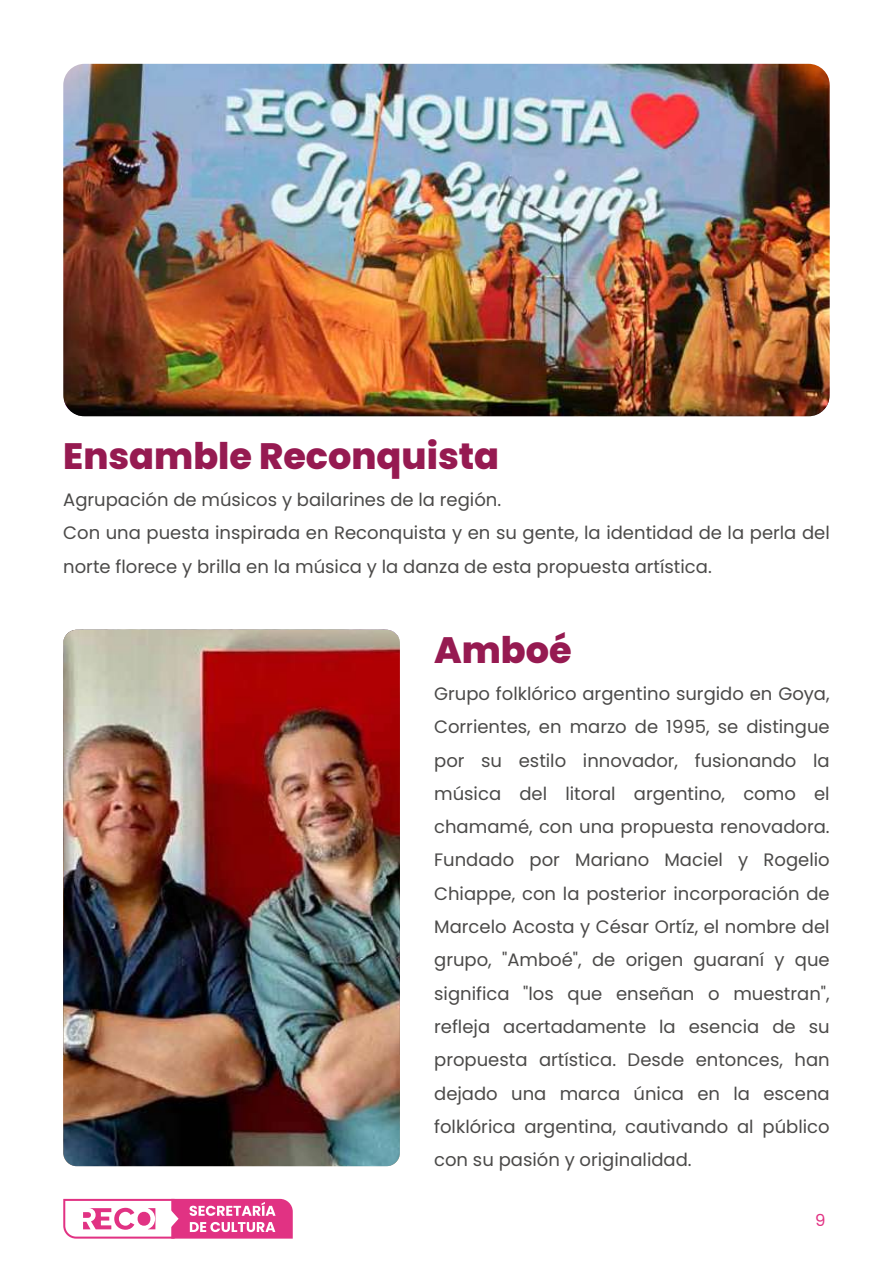
<style>
.page{position:relative;width:893px;height:1263px;background:#fff}
.page>*{position:absolute;margin:0;border:0;box-sizing:border-box;transform-origin:0 0}
.t1{font:800 36.6px "Poppins";color:#961a51}
.t2{font:18px/33.3px "Poppins";color:#4b4a49}
.t3{font:16.5px "Poppins";color:#e13283}
</style>
<div class="page">
<img style="left:63px;top:64px;width:767px;height:352px">
<img style="left:63px;top:630px;width:337px;height:536px">
<svg style="left:63px;top:1199px;width:230px;height:39px"></svg>
<h1 class="t1" style="left:63px;top:435px;width:437px">Ensamble Reconquista</h1>
<p class="t2" style="left:63px;top:483px;width:768px">Agrupación de músicos y bailarines de la región.<br>Con una puesta inspirada en Reconquista y en su gente, la identidad de la perla del norte florece y brilla en la música y la danza de esta propuesta artística.</p>
<h1 class="t1" style="left:434px;top:629px;width:139px">Amboé</h1>
<p class="t2" style="left:434px;top:677px;width:397px;text-align:justify">Grupo folklórico argentino surgido en Goya, Corrientes, en marzo de 1995, se distingue por su estilo innovador, fusionando la música del litoral argentino, como el chamamé, con una propuesta renovadora.<br>Fundado por Mariano Maciel y Rogelio Chiappe, con la posterior incorporación de Marcelo Acosta y César Ortíz, el nombre del grupo, "Amboé", de origen guaraní y que significa "los que enseñan o muestran", refleja acertadamente la esencia de su propuesta artística. Desde entonces, han dejado una marca única en la escena folklórica argentina, cautivando al público con su pasión y originalidad.</p>
<p class="t3" style="left:815px;top:1211px;width:12px">9</p>
</div>
